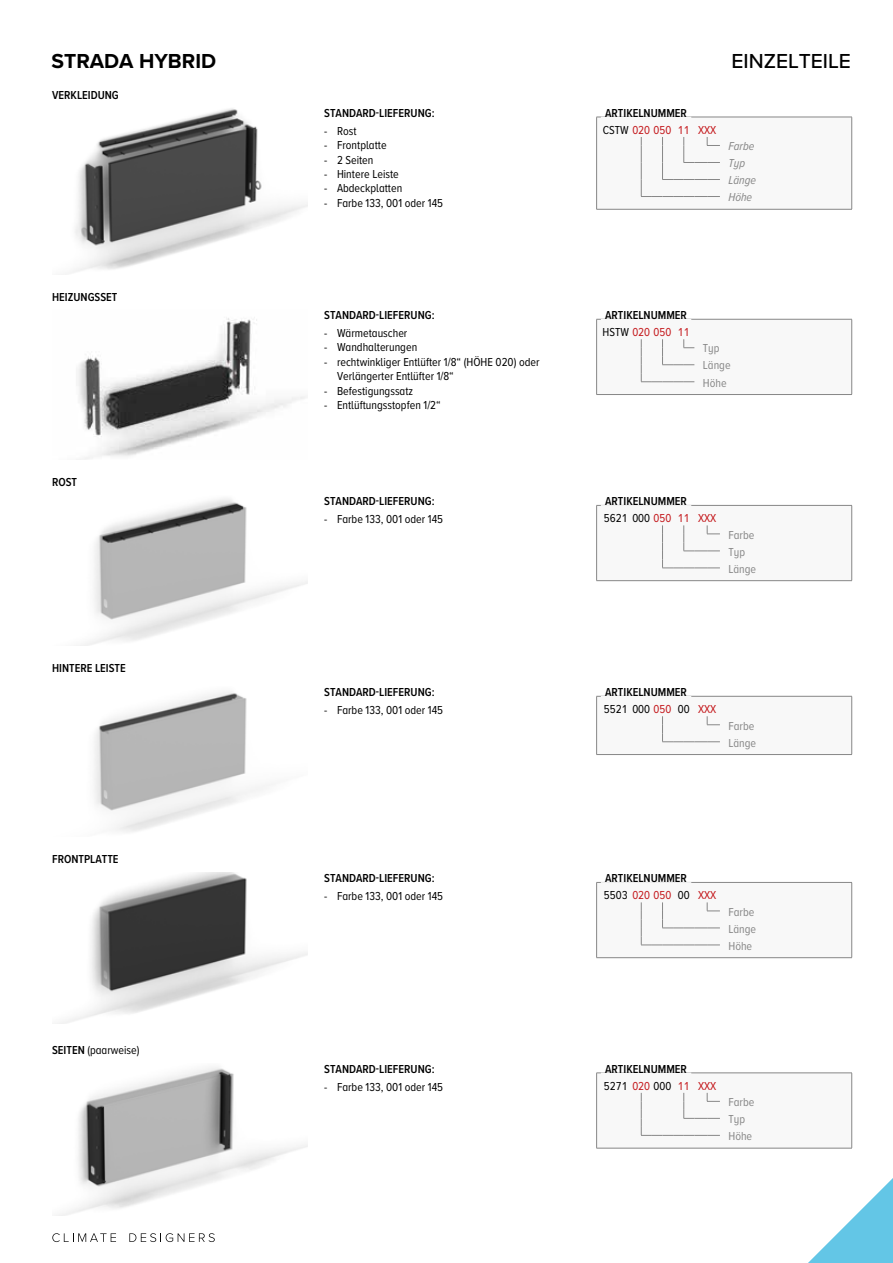
<style>
.page{position:relative;width:893px;height:1263px;background:#fff}
.page>*{position:absolute;margin:0;border:0;box-sizing:border-box;transform-origin:0 0}
.t1{font:700 21px "Proxima Nova";color:#000}
.t2{font:500 21px "Proxima Nova";color:#000}
.t3{font:600 12px/17.1px "Proxima Nova Cond";color:#000}
.t4{font:12px/14.4px "Proxima Nova Cond";color:#000}
.t5{font:12px/17px "Proxima Nova Cond";color:#878787}
.t6{font:italic 12px/17px "Proxima Nova Cond";color:#878787}
.s1{font-weight:400}
.s2{font-weight:400;color:#c4191d}
.s3{font-weight:600}
</style>
<div class="page">
<svg style="left:52px;top:1233px;width:64px;height:9px"></svg>
<svg style="left:129px;top:1233px;width:86px;height:9px"></svg>
<svg style="left:808px;top:1178px;width:85px;height:85px"></svg>
<img style="left:65px;top:108px;width:242px;height:167px">
<div style="left:597px;top:117px;width:255px;height:92px;background:#f8f8f8"></div>
<hr style="left:596px;top:117px;width:256px;height:1px;background:#878787">
<hr style="left:596px;top:117px;width:1px;height:92px;background:#878787">
<hr style="left:851px;top:117px;width:1px;height:92px;background:#878787">
<hr style="left:596px;top:209px;width:256px;height:1px;background:#878787">
<hr style="left:601px;top:117px;width:90px;height:4px;background:#f8f8f8">
<svg style="left:641px;top:137px;width:79px;height:60px"></svg>
<img style="left:78px;top:318px;width:228px;height:142px">
<div style="left:597px;top:319px;width:255px;height:75px;background:#f8f8f8"></div>
<hr style="left:596px;top:319px;width:256px;height:1px;background:#878787">
<hr style="left:596px;top:319px;width:1px;height:75px;background:#878787">
<hr style="left:851px;top:319px;width:1px;height:75px;background:#878787">
<hr style="left:596px;top:394px;width:256px;height:1px;background:#878787">
<hr style="left:601px;top:319px;width:90px;height:4px;background:#f8f8f8">
<svg style="left:641px;top:339px;width:53px;height:43px"></svg>
<img style="left:80px;top:498px;width:227px;height:148px">
<div style="left:597px;top:505px;width:255px;height:76px;background:#f8f8f8"></div>
<hr style="left:596px;top:505px;width:256px;height:1px;background:#878787">
<hr style="left:596px;top:506px;width:1px;height:74px;background:#878787">
<hr style="left:851px;top:506px;width:1px;height:74px;background:#878787">
<hr style="left:596px;top:580px;width:256px;height:1px;background:#878787">
<hr style="left:601px;top:505px;width:90px;height:4px;background:#f8f8f8">
<svg style="left:662px;top:525px;width:58px;height:44px"></svg>
<img style="left:94px;top:692px;width:179px;height:140px">
<div style="left:597px;top:696px;width:255px;height:58px;background:#f8f8f8"></div>
<hr style="left:596px;top:696px;width:256px;height:1px;background:#878787">
<hr style="left:596px;top:696px;width:1px;height:58px;background:#878787">
<hr style="left:851px;top:696px;width:1px;height:58px;background:#878787">
<hr style="left:596px;top:754px;width:256px;height:1px;background:#878787">
<hr style="left:601px;top:696px;width:90px;height:4px;background:#f8f8f8">
<svg style="left:662px;top:716px;width:58px;height:26px"></svg>
<img style="left:57px;top:873px;width:250px;height:151px">
<div style="left:597px;top:882px;width:255px;height:76px;background:#f8f8f8"></div>
<hr style="left:596px;top:882px;width:256px;height:1px;background:#878787">
<hr style="left:596px;top:883px;width:1px;height:74px;background:#878787">
<hr style="left:851px;top:883px;width:1px;height:74px;background:#878787">
<hr style="left:596px;top:957px;width:256px;height:1px;background:#878787">
<hr style="left:601px;top:882px;width:90px;height:4px;background:#f8f8f8">
<svg style="left:641px;top:902px;width:79px;height:44px"></svg>
<img style="left:59px;top:1067px;width:248px;height:148px">
<div style="left:597px;top:1073px;width:255px;height:75px;background:#f8f8f8"></div>
<hr style="left:596px;top:1072px;width:256px;height:1px;background:#878787">
<hr style="left:596px;top:1073px;width:1px;height:75px;background:#878787">
<hr style="left:851px;top:1073px;width:1px;height:75px;background:#878787">
<hr style="left:596px;top:1148px;width:256px;height:1px;background:#878787">
<div style="left:601px;top:1072px;width:90px;height:5px;background:#f8f8f8"></div>
<svg style="left:641px;top:1093px;width:79px;height:43px"></svg>
<h1 class="t1" style="left:52px;top:45px;width:166px">STRADA HYBRID</h1>
<h1 class="t2" style="left:731px;top:45px;width:121px">EINZELTEILE</h1>
<p class="t3" style="left:52px;top:86px;width:68px">VERKLEIDUNG</p>
<p class="t3" style="left:324px;top:104px;width:112px">STANDARD-LIEFERUNG:</p>
<p class="t4" style="left:324px;top:123px;width:34px">- Rost</p>
<p class="t4" style="left:324px;top:137px;width:64px">- Frontplatte</p>
<p class="t4" style="left:324px;top:152px;width:51px">- 2 Seiten</p>
<p class="t4" style="left:324px;top:166px;width:76px">- Hintere Leiste</p>
<p class="t4" style="left:324px;top:181px;width:80px">- Abdeckplatten</p>
<p class="t4" style="left:324px;top:195px;width:120px">- Farbe 133, 001 oder 145</p>
<p class="t3" style="left:603px;top:104px;width:115px">ARTIKELNUMMER<br><span class="s1">CSTW</span> <span class="s2">020 050 11 XXX</span></p>
<p class="t6" style="left:728px;top:137px;width:29px">Farbe<br>Typ<br>Länge<br>Höhe</p>
<p class="t3" style="left:52px;top:288px;width:67px">HEIZUNGSSET</p>
<p class="t3" style="left:52px;top:473px;width:27px">ROST</p>
<p class="t3" style="left:52px;top:659px;width:75px">HINTERE LEISTE</p>
<p class="t3" style="left:52px;top:850px;width:68px">FRONTPLATTE</p>
<p class="t4" style="left:52px;top:1042px;width:89px"><span class="s3">SEITEN</span> (paarweise)</p>
<p class="t3" style="left:324px;top:306px;width:112px">STANDARD-LIEFERUNG:</p>
<p class="t4" style="left:324px;top:325px;width:85px">- Wärmetauscher</p>
<p class="t4" style="left:324px;top:340px;width:95px">- Wandhalterungen</p>
<p class="t4" style="left:337px;top:354px;width:204px;text-indent:-13px">- rechtwinkliger Entlüfter 1/8“ (HÖHE 020) oder<br>Verlängerter Entlüfter 1/8“</p>
<p class="t4" style="left:324px;top:383px;width:90px">- Befestigungssatz</p>
<p class="t4" style="left:324px;top:397px;width:118px">- Entlüftungsstopfen 1/2“</p>
<p class="t3" style="left:602px;top:306px;width:89px">ARTIKELNUMMER<br><span class="s1">HSTW</span> <span class="s2">020 050 11</span></p>
<p class="t5" style="left:703px;top:339px;width:29px">Typ<br>Länge<br>Höhe</p>
<p class="t3" style="left:324px;top:492px;width:112px">STANDARD-LIEFERUNG:</p>
<p class="t4" style="left:324px;top:511px;width:120px">- Farbe 133, 001 oder 145</p>
<p class="t3" style="left:604px;top:492px;width:114px">ARTIKELNUMMER<br><span class="s1">5621 000</span> <span class="s2">050 11 XXX</span></p>
<p class="t5" style="left:728px;top:526px;width:29px">Farbe<br>Typ<br>Länge</p>
<p class="t3" style="left:324px;top:683px;width:112px">STANDARD-LIEFERUNG:</p>
<p class="t4" style="left:324px;top:702px;width:120px">- Farbe 133, 001 oder 145</p>
<p class="t3" style="left:604px;top:683px;width:114px">ARTIKELNUMMER<br><span class="s1">5521 000</span> <span class="s2">050</span> <span class="s1">00</span> <span class="s2">XXX</span></p>
<p class="t5" style="left:728px;top:716px;width:29px">Farbe<br>Länge</p>
<p class="t3" style="left:324px;top:869px;width:112px">STANDARD-LIEFERUNG:</p>
<p class="t4" style="left:324px;top:888px;width:120px">- Farbe 133, 001 oder 145</p>
<p class="t3" style="left:604px;top:869px;width:114px">ARTIKELNUMMER<br><span class="s1">5503</span> <span class="s2">020 050</span> <span class="s1">00</span> <span class="s2">XXX</span></p>
<p class="t5" style="left:728px;top:903px;width:29px">Farbe<br>Länge<br>Höhe</p>
<p class="t3" style="left:324px;top:1060px;width:112px">STANDARD-LIEFERUNG:</p>
<p class="t4" style="left:324px;top:1079px;width:120px">- Farbe 133, 001 oder 145</p>
<p class="t3" style="left:604px;top:1060px;width:114px">ARTIKELNUMMER<br><span class="s1">5271</span> <span class="s2">020</span> <span class="s1">000</span> <span class="s2">11 XXX</span></p>
<p class="t5" style="left:728px;top:1093px;width:28px">Farbe<br>Typ<br>Höhe</p>
</div>
